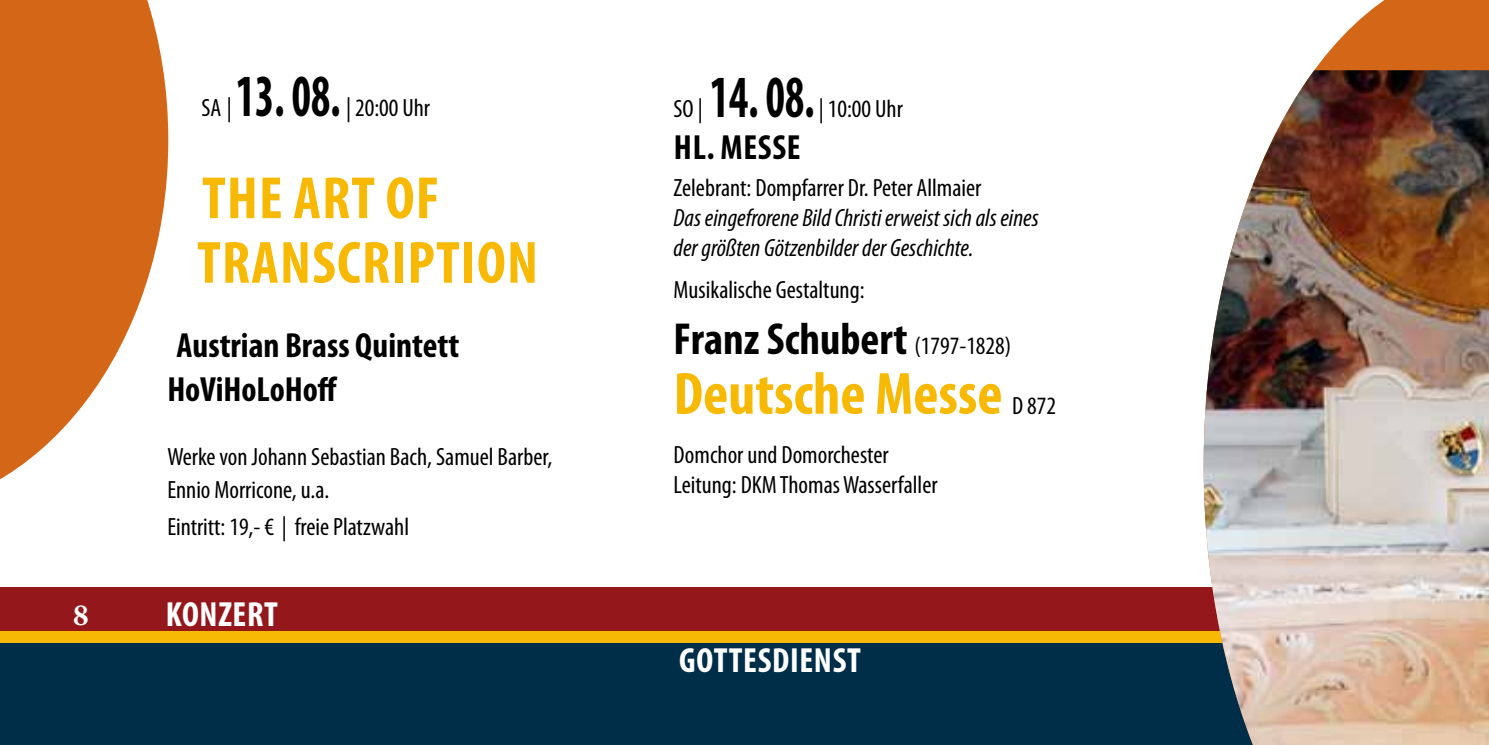
<style>
.page{position:relative;width:1489px;height:745px;background:#fff}
.page>*{position:absolute;margin:0;border:0;box-sizing:border-box;transform-origin:0 0}
.t1{font:700 condensed 60px/64.5px "Myriad Pro";letter-spacing:.02em;color:#f8b904}
.t2{font:700 condensed 60px "Myriad Pro";color:#000;scale:.75 1}
.t3{font:700 condensed 45px "Myriad Pro";color:#000}
.t4{font:700 condensed 35px/44px "Myriad Pro";color:#000}
.t5{font:700 condensed 35px "Myriad Pro";letter-spacing:.02em;color:#fff}
.t6{font:700 30px "Warnock Pro";color:#fff}
.t7{font:condensed 25px/32.5px "Myriad Pro";color:#000}
.t8{font:italic condensed 25px/30px "Myriad Pro";color:#000}
.s1{font-weight:400;font-size:25px}
</style>
<div class="page">
<div style="left:0;top:587px;width:1488px;height:157px;background:#94181b"></div>
<div style="left:0;top:636px;width:1488px;height:108px;background:#002e49"></div>
<div style="left:0;top:631px;width:1488px;height:11px;background:#f8b904"></div>
<svg style="left:0;top:0;width:168px;height:480px;fill:#d46717"></svg>
<svg style="left:1314px;top:0;width:174px;height:70px;fill:#d46717"></svg>
<img style="left:1203px;top:70px;width:285px;height:674px">
<p class="t6" style="left:73px;top:597px;width:18px">8</p>
<h1 class="t2" style="left:236px;top:58px;width:141px">13. 08.</h1>
<p class="t7" style="left:201px;top:91px;width:32px">SA |</p>
<p class="t7" style="left:346px;top:91px;width:85px">| 20:00 Uhr</p>
<h1 class="t1" style="left:197px;top:164px;width:342px">the art of transcription</h1>
<h3 class="t4" style="left:167px;top:322px;width:293px">Austrian Brass Quintett<br>HoViHoLoHoff</h3>
<p class="t7" style="left:167px;top:440px;width:386px">Werke von Johann Sebastian Bach, Samuel Barber,<br>Ennio Morricone, u.a.</p>
<p class="t7" style="left:167px;top:509px;width:243px">Eintritt: 19,- € | freie Platzwahl</p>
<h3 class="t5" style="left:166px;top:592px;width:114px">Konzert</h3>
<p class="t7" style="left:673px;top:92px;width:31px">SO |</p>
<h1 class="t2" style="left:709px;top:59px;width:141px">14. 08.</h1>
<p class="t7" style="left:818px;top:92px;width:85px">| 10:00 Uhr</p>
<h3 class="t4" style="left:674px;top:124px;width:128px">Hl. Messe</h3>
<p class="t7" style="left:673px;top:171px;width:309px">Zelebrant: Dompfarrer Dr. Peter Allmaier</p>
<p class="t8" style="left:673px;top:202px;width:366px">Das eingefrorene Bild Christi erweist sich als eines der größten Götzenbilder der Geschichte.</p>
<p class="t7" style="left:673px;top:273px;width:192px">Musikalische Gestaltung:</p>
<h2 class="t3" style="left:673px;top:311px;width:339px">Franz Schubert <span class="s1">(1797-1828)</span></h2>
<h1 class="t1" style="left:673px;top:360px;width:330px">Deutsche Messe</h1>
<p class="t7" style="left:1012px;top:388px;width:45px">D 872</p>
<p class="t7" style="left:673px;top:439px;width:265px;line-height:30px">Domchor und Domorchester<br>Leitung: DKM Thomas Wasserfaller</p>
<h3 class="t5" style="left:679px;top:638px;width:183px">Gottesdienst</h3>
</div>
